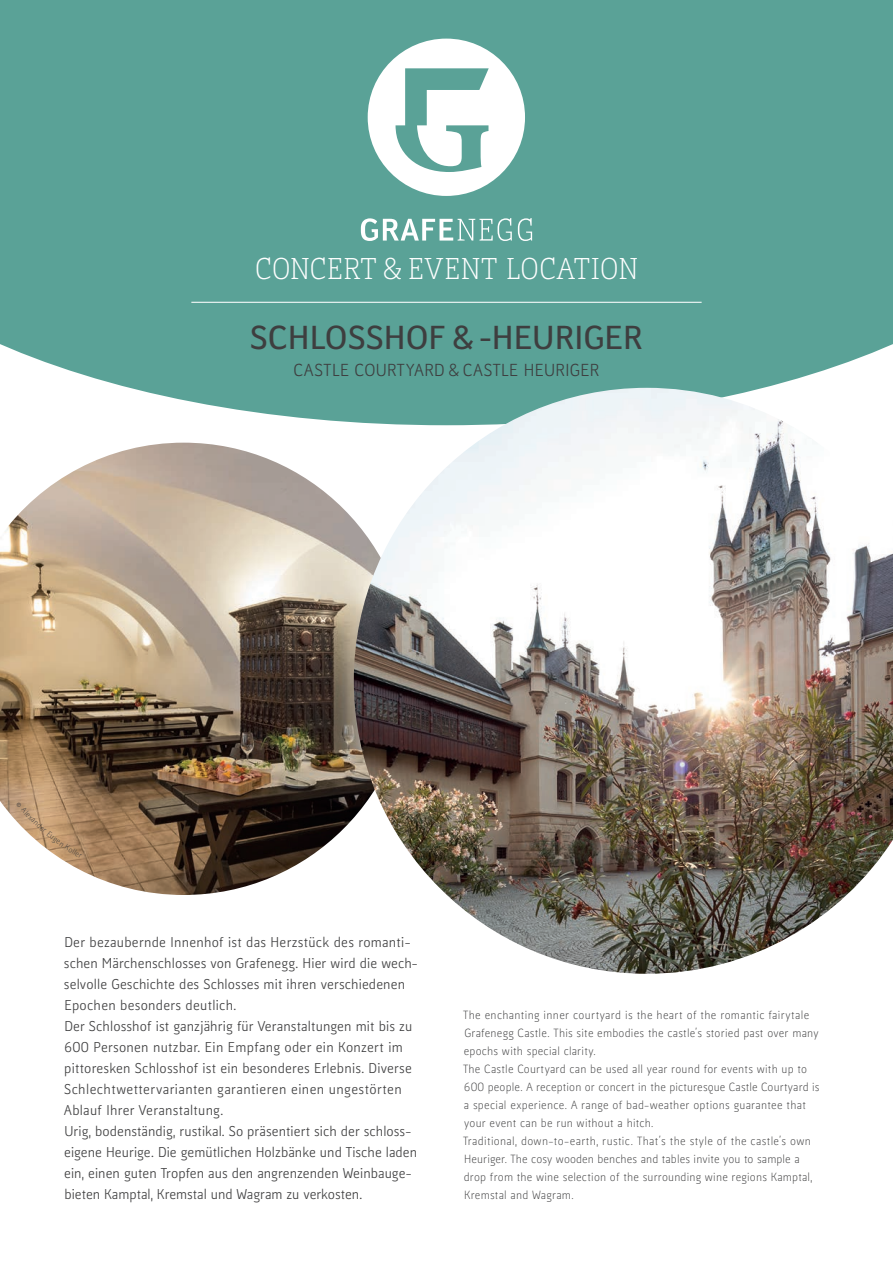
<style>
.page{position:relative;width:893px;height:1263px;background:#fff}
.page>*{position:absolute;margin:0;border:0;box-sizing:border-box;transform-origin:0 0}
.Location_deutsch{font:700 31.5px "Grafenegg K Psans";letter-spacing:.02em;color:#3e3e3f}
.Concert___Event_Loca{font:300 28.5px "Grafenegg K Pserif";letter-spacing:-.005em;color:#fff}
.Location_englisch{font:16.5px "Grafenegg K Psans";letter-spacing:.02em;color:#3e3e3f}
.Fließtext_deutsch{font:13.5px/21px "Grafenegg K Psans";letter-spacing:.01em;color:#3e3e3f}
.Fließtext_englisch{font:300 11.25px/18px "Grafenegg K Psans";letter-spacing:.02em;color:#3e3e3f}
</style>
<div class="page">
<div style="left:0;top:0;width:893px;height:423px;background:#5aa297"></div>
<svg style="left:368px;top:39px;width:157px;height:157px"></svg>
<svg style="left:361px;top:218px;width:151px;height:23px"></svg>
<svg style="left:518px;top:218px;width:14px;height:23px"></svg>
<hr style="left:191px;top:302px;width:511px;height:1px;background:#fff">
<img style="left:0;top:443px;width:354px;height:452px">
<img style="left:354px;top:388px;width:539px;height:586px">
<svg style="left:485px;top:909px;width:45px;height:28px"></svg>
<svg style="left:16px;top:802px;width:66px;height:56px"></svg>
<p class="Concert___Event_Loca" style="left:255px;top:251px;width:385px">CONCERT &amp; EVENT LOCATION</p>
<p class="Location_deutsch" style="left:250px;top:317px;width:394px">SCHLOSSHOF &amp; -HEURIGER</p>
<p class="Location_englisch" style="left:293px;top:360px;width:308px">CASTLE COURTYARD &amp; CASTLE HEURIGER</p>
<p class="Fließtext_deutsch" style="left:64px;top:932px;width:355px">Der bezaubernde Innenhof ist das Herzstück des romanti&shy;schen Märchenschlosses von Grafenegg. Hier wird die wech&shy;selvolle Geschichte des Schlosses mit ihren verschiedenen Epochen besonders deutlich.</p>
<p class="Fließtext_deutsch" style="left:64px;top:1016px;width:350px">Der Schlosshof ist ganzjährig für Veranstaltungen mit bis zu 600 Personen nutzbar. Ein Empfang oder ein Konzert im pittoresken Schlosshof ist ein besonderes Erlebnis. Diverse Schlechtwettervarianten garantieren einen ungestörten Ablauf Ihrer Veranstaltung.</p>
<p class="Fließtext_deutsch" style="left:64px;top:1121px;width:354px">Urig, bodenständig, rustikal. So präsentiert sich der schloss&shy;eigene Heurige. Die gemütlichen Holzbänke und Tische laden ein, einen guten Tropfen aus den angrenzenden Weinbauge&shy;bieten Kamptal, Kremstal und Wagram zu verkosten.</p>
<p class="Fließtext_englisch" style="left:463px;top:1006px;width:357px">The enchanting inner courtyard is the heart of the romantic fairytale<br>Grafenegg Castle. This site embodies the castle’s storied past over many epochs with special clarity.</p>
<p class="Fließtext_englisch" style="left:463px;top:1060px;width:358px">The Castle Courtyard can be used all year round for events with up to<br>600 people. A reception or concert in the picturesque Castle Courtyard is</p>
<p class="Fließtext_englisch" style="left:464px;top:1096px;width:344px">a special experience. A range of bad-weather options guarantee that your event can be run without a hitch.</p>
<p class="Fließtext_englisch" style="left:463px;top:1132px;width:351px">Traditional, down-to-earth, rustic. That’s the style of the castle’s own Heuriger. The cosy wooden benches and tables invite you to sample a drop from the wine selection of the surrounding wine regions Kamptal, Kremstal and Wagram.</p>
</div>
